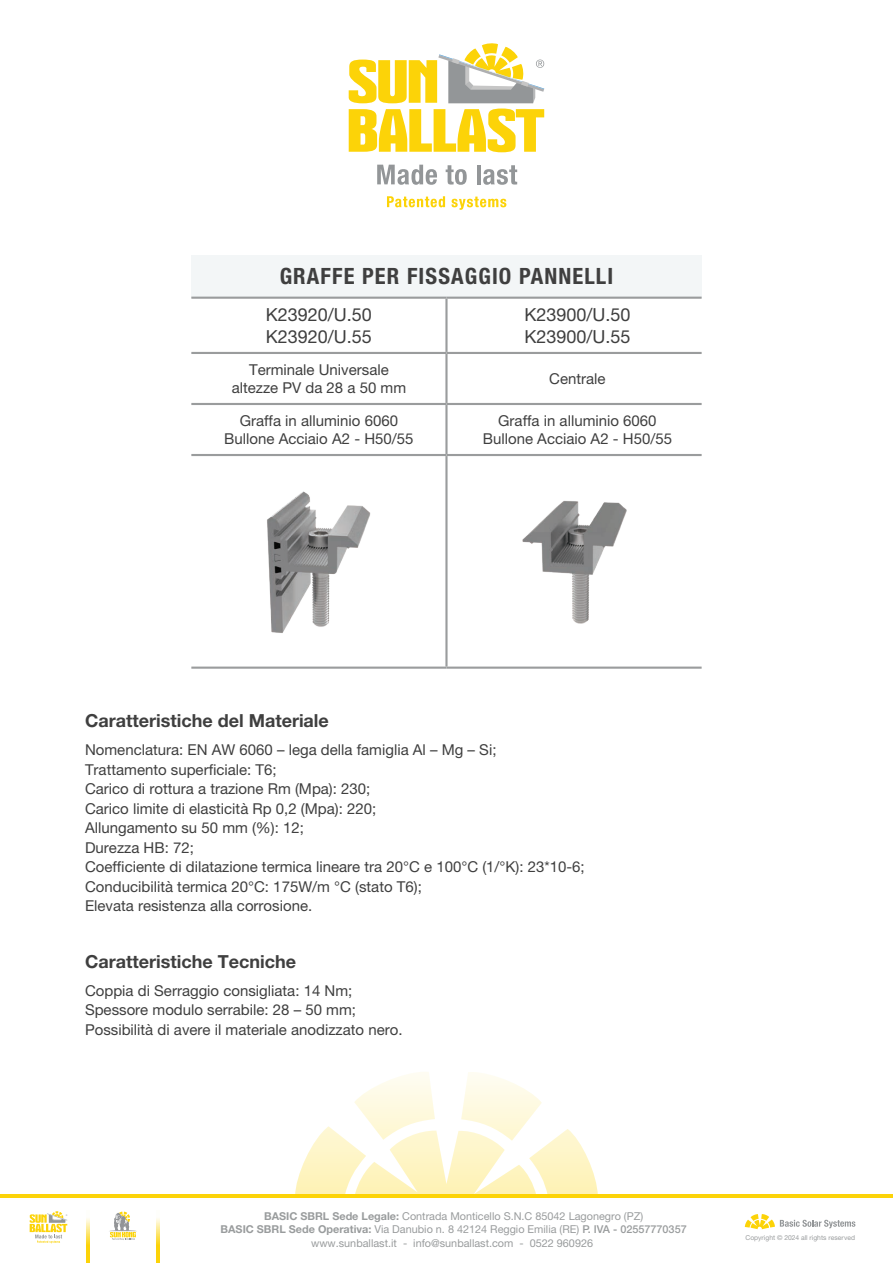
<style>
.page{position:relative;width:893px;height:1263px;background:#fff}
.page>*{position:absolute;margin:0;border:0;box-sizing:border-box;transform-origin:0 0}
.t1{font:700 condensed 22.5px "Helvetica Neue LT Pro";letter-spacing:.05em;color:#3f3f3f}
.t2{font:700 18px "Helvetica Neue LT Pro";color:#3f3f3f}
.t3{font:18px/21.6px "Helvetica Neue LT Pro";color:#3f3f3f}
.t4{font:15px/19.5px "Helvetica Neue LT Pro";color:#3f3f3f;text-align:center}
.t5{font:10.8px/13.5px "Helvetica Neue LT Pro";color:#999c9d;text-align:center}
.t6{font:6.75px "Helvetica Neue LT Pro";letter-spacing:.005em;color:#999c9d}
.s1{font-weight:700}
.s2{font-weight:500}
</style>
<div class="page">
<hr style="left:86px;top:1211px;width:3px;height:52px;background:#fcd308">
<hr style="left:156px;top:1211px;width:3px;height:52px;background:#fcd308">
<svg style="left:745px;top:1214px;width:110px;height:15px"></svg>
<svg style="left:109px;top:1211px;width:28px;height:29px"></svg>
<svg style="left:30px;top:1211px;width:37px;height:32px"></svg>
<svg style="left:295px;top:1072px;width:303px;height:122px"></svg>
<hr style="left:0;top:1194px;width:893px;height:4px;background:#fcd308">
<div style="left:191px;top:255px;width:511px;height:43px;background:#f3f6f7"></div>
<hr style="left:191px;top:297px;width:255px;height:2px;background:#9a9c9d">
<hr style="left:446px;top:297px;width:256px;height:2px;background:#9a9c9d">
<hr style="left:445px;top:299px;width:3px;height:53px;background:#9a9c9d">
<hr style="left:191px;top:352px;width:255px;height:2px;background:#9a9c9d">
<hr style="left:446px;top:352px;width:256px;height:2px;background:#9a9c9d">
<hr style="left:445px;top:354px;width:3px;height:49px;background:#9a9c9d">
<hr style="left:191px;top:403px;width:255px;height:2px;background:#9a9c9d">
<hr style="left:446px;top:403px;width:256px;height:2px;background:#9a9c9d">
<hr style="left:445px;top:405px;width:3px;height:49px;background:#9a9c9d">
<hr style="left:191px;top:454px;width:255px;height:2px;background:#9a9c9d">
<hr style="left:446px;top:454px;width:256px;height:2px;background:#9a9c9d">
<hr style="left:445px;top:456px;width:3px;height:210px;background:#9a9c9d">
<hr style="left:191px;top:666px;width:255px;height:3px;background:#9a9c9d">
<hr style="left:446px;top:666px;width:256px;height:3px;background:#9a9c9d">
<img style="left:267px;top:491px;width:104px;height:142px">
<img style="left:522px;top:500px;width:105px;height:124px">
<svg style="left:387px;top:196px;width:58px;height:11px"></svg>
<svg style="left:452px;top:197px;width:54px;height:13px"></svg>
<svg style="left:377px;top:165px;width:60px;height:20px"></svg>
<svg style="left:446px;top:165px;width:21px;height:20px"></svg>
<hr style="left:477px;top:165px;width:3px;height:19px;background:#939698">
<svg style="left:483px;top:165px;width:34px;height:20px"></svg>
<svg style="left:349px;top:109px;width:195px;height:43px"></svg>
<svg style="left:349px;top:43px;width:195px;height:60px"></svg>
<h1 class="t1" style="left:280px;top:263px;width:335px">GRAFFE PER FISSAGGIO PANNELLI</h1>
<p class="t3" style="left:266px;top:303px;width:108px">K23920/U.50<br>K23920/U.55</p>
<p class="t3" style="left:524px;top:303px;width:108px">K23900/U.50<br>K23900/U.55</p>
<p class="t4" style="left:232px;top:360px;width:176px;line-height:18px">Terminale Universale altezze PV da 28 a 50 mm</p>
<p class="t4" style="left:549px;top:368px;width:58px">Centrale</p>
<p class="t4" style="left:224px;top:411px;width:191px;line-height:18px">Graffa in alluminio 6060<br>Bullone Acciaio A2 - H50/55</p>
<p class="t4" style="left:483px;top:411px;width:191px;line-height:18px">Graffa in alluminio 6060<br>Bullone Acciaio A2 - H50/55</p>
<p class="t2" style="left:85px;top:710px;width:245px">Caratteristiche del Materiale</p>
<p class="t4" style="left:85px;top:740px;width:501px;text-align:left">Nomenclatura: EN AW 6060 – lega della famiglia Al – Mg – Si;<br>Trattamento superficiale: T6;<br>Carico di rottura a trazione Rm (Mpa): 230;<br>Carico limite di elasticità Rp 0,2 (Mpa): 220;<br>Allungamento su 50 mm (%): 12;<br>Durezza HB: 72;<br>Coefficiente di dilatazione termica lineare tra 20°C e 100°C (1/°K): 23*10-6; Conducibilità termica 20°C: 175W/m °C (stato T6);<br>Elevata resistenza alla corrosione.</p>
<p class="t2" style="left:85px;top:950px;width:212px">Caratteristiche Tecniche</p>
<p class="t4" style="left:85px;top:981px;width:319px;text-align:left">Coppia di Serraggio consigliata: 14 Nm;<br>Spessore modulo serrabile: 28 – 50 mm;<br>Possibilità di avere il materiale anodizzato nero.</p>
<p class="t5" style="left:221px;top:1209px;width:468px"><span class="s1">BASIC SBRL Sede Legale:</span> Contrada Monticello S.N.C 85042 Lagonegro (PZ)<br><span class="s1">BASIC SBRL Sede Operativa:</span> Via Danubio n. 8 42124 Reggio Emilia (RE) <span class="s2">P. IVA - 02557770357 </span>www.sunballast.it - info@sunballast.com - 0522 960926</p>
<p class="t6" style="left:745px;top:1234px;width:111px">Copyright © 2024 all rights reserved</p>
</div>
